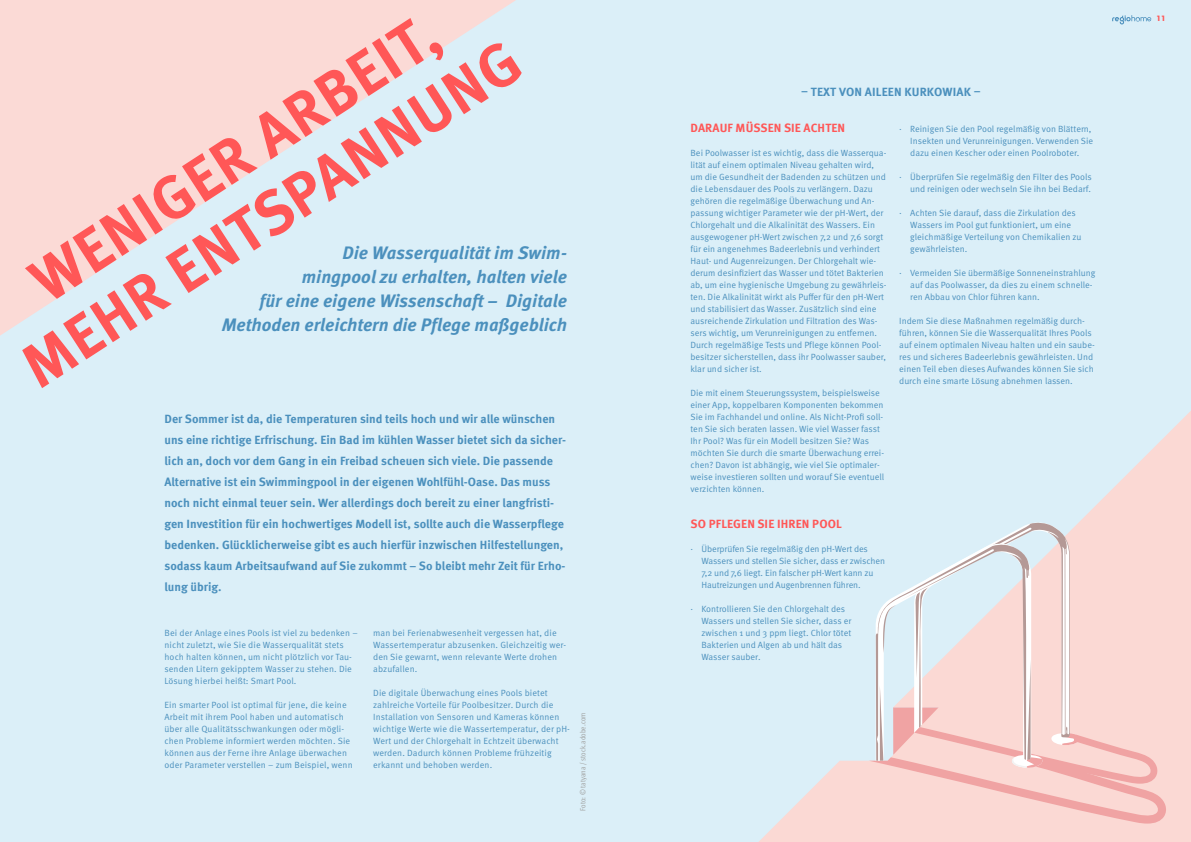
<style>
.page{position:relative;width:1191px;height:842px;background:#dbeff8}
.page>*{position:absolute;margin:0;border:0;box-sizing:border-box;transform-origin:0 0}
.t1{font:700 61.4px/67.2px "Meta Pro";color:#ff5757;text-align:center}
.t2{font:italic 700 18px/24px "Meta Pro";color:#4b90bd;text-align:right}
.t3{font:700 12px/21px "Meta Pro";color:#4b90bd}
.t4{font:700 12px "Meta Pro";letter-spacing:.01em;color:#ff5757}
.t5{font:9px/12px "Meta Pro Norm";color:#4b90bd}
.t6{font:700 8px "Avignon";color:#ff5757}
.t7{font:7.5px "Meta Pro Cond Norm";letter-spacing:.005em;color:#9d9d9c}
</style>
<div class="page">
<svg style="left:759px;top:411px;width:432px;height:431px"></svg>
<svg style="left:869px;top:521px;width:297px;height:302px"></svg>
<svg style="left:0;top:0;width:516px;height:336px;fill:#fbdad6"></svg>
<svg style="left:1112px;top:15px;width:39px;height:9px"></svg>
<h1 class="t1" style="left:-29px;top:284px;width:583px;rotate:-33deg">WENIGER ARBEIT,<br>MEHR ENTSPANNUNG</h1>
<p class="t6" style="left:1156px;top:14px;width:10px">11</p>
<h3 class="t3" style="left:801px;top:81px;width:181px">– TEXT VON AILEEN KURKOWIAK –</h3>
<h3 class="t4" style="left:690px;top:118px;width:156px">DARAUF MÜSSEN SIE ACHTEN</h3>
<p class="t5" style="left:690px;top:146px;width:198px">Bei Poolwasser ist es wichtig, dass die Wasserqua&shy;lität auf einem optimalen Niveau gehalten wird, um die Gesundheit der Badenden zu schützen und die Lebensdauer des Pools zu verlängern. Dazu gehören die regelmäßige Überwachung und An&shy;passung wichtiger Parameter wie der pH-Wert, der Chlorgehalt und die Alkalinität des Wassers. Ein ausgewogener pH-Wert zwischen 7,2 und 7,6 sorgt für ein angenehmes Badeerlebnis und verhindert Haut- und Augenreizungen. Der Chlorgehalt wie&shy;derum desinfiziert das Wasser und tötet Bakterien ab, um eine hygienische Umgebung zu gewährleis&shy;ten. Die Alkalinität wirkt als Puffer für den pH-Wert und stabilisiert das Wasser. Zusätzlich sind eine ausreichende Zirkulation und Filtration des Was&shy;sers wichtig, um Verunreinigungen zu entfernen.<br>Durch regelmäßige Tests und Pflege können Pool&shy;besitzer sicherstellen, dass ihr Poolwasser sauber, klar und sicher ist.</p>
<p class="t5" style="left:690px;top:386px;width:195px">Die mit einem Steuerungssystem, beispielsweise einer App, koppelbaren Komponenten bekommen Sie im Fachhandel und online. Als Nicht-Profi soll&shy;ten Sie sich beraten lassen. Wie viel Wasser fasst Ihr Pool? Was für ein Modell besitzen Sie? Was möchten Sie durch die smarte Überwachung errei&shy;chen? Davon ist abhängig, wie viel Sie optimaler&shy;weise investieren sollten und worauf Sie eventuell verzichten können.</p>
<h3 class="t4" style="left:690px;top:514px;width:153px">SO PFLEGEN SIE IHREN POOL</h3>
<p class="t5" style="left:701px;top:542px;width:185px;text-indent:-11px">· Überprüfen Sie regelmäßig den pH-Wert des Wassers und stellen Sie sicher, dass er zwischen 7,2 und 7,6 liegt. Ein falscher pH-Wert kann zu Hautreizungen und Augenbrennen führen.</p>
<p class="t5" style="left:701px;top:602px;width:151px;text-indent:-11px">· Kontrollieren Sie den Chlorgehalt des Wassers und stellen Sie sicher, dass er zwischen 1 und 3 ppm liegt. Chlor tötet Bakterien und Algen ab und hält das Wasser sauber.</p>
<p class="t5" style="left:910px;top:122px;width:184px;text-indent:-11px">· Reinigen Sie den Pool regelmäßig von Blättern,<br>Insekten und Verunreinigungen. Verwenden Sie dazu einen Kescher oder einen Poolroboter.</p>
<p class="t5" style="left:899px;top:170px;width:194px;text-align:right">· Überprüfen Sie regelmäßig den Filter des Pools und reinigen oder wechseln Sie ihn bei Bedarf.</p>
<p class="t5" style="left:910px;top:206px;width:173px;text-indent:-11px">· Achten Sie darauf, dass die Zirkulation des Wassers im Pool gut funktioniert, um eine gleichmäßige Verteilung von Chemikalien zu gewährleisten.</p>
<p class="t5" style="left:910px;top:266px;width:187px;text-indent:-11px">· Vermeiden Sie übermäßige Sonneneinstrahlung auf das Poolwasser, da dies zu einem schnelle&shy;ren Abbau von Chlor führen kann.</p>
<p class="t5" style="left:899px;top:314px;width:197px">Indem Sie diese Maßnahmen regelmäßig durch&shy;führen, können Sie die Wasserqualität Ihres Pools auf einem optimalen Niveau halten und ein saube&shy;res und sicheres Badeerlebnis gewährleisten. Und einen Teil eben dieses Aufwandes können Sie sich durch eine smarte Lösung abnehmen lassen.</p>
<h2 class="t2" style="left:222px;top:239px;width:347px">Die Wasserqualität im Swim-<br>mingpool zu erhalten, halten viele<br>für eine eigene Wissenschaft – Digitale Methoden erleichtern die Pflege maßgeblich</h2>
<p class="t3" style="left:164px;top:408px;width:403px">Der Sommer ist da, die Temperaturen sind teils hoch und wir alle wünschen uns eine richtige Erfrischung. Ein Bad im kühlen Wasser bietet sich da sicher&shy;lich an, doch vor dem Gang in ein Freibad scheuen sich viele. Die passende Alternative ist ein Swimmingpool in der eigenen Wohlfühl-Oase. Das muss noch nicht einmal teuer sein. Wer allerdings doch bereit zu einer langfristi&shy;gen Investition für ein hochwertiges Modell ist, sollte auch die Wasserpflege bedenken. Glücklicherweise gibt es auch hierfür inzwischen Hilfestellungen, sodass kaum Arbeitsaufwand auf Sie zukommt – So bleibt mehr Zeit für Erho&shy;lung übrig.</p>
<p class="t5" style="left:373px;top:626px;width:194px">man bei Ferienabwesenheit vergessen hat, die Wassertemperatur abzusenken. Gleichzeitig wer&shy;den Sie gewarnt, wenn relevante Werte drohen abzufallen.</p>
<p class="t5" style="left:373px;top:686px;width:198px">Die digitale Überwachung eines Pools bietet zahlreiche Vorteile für Poolbesitzer. Durch die Installation von Sensoren und Kameras können wichtige Werte wie die Wassertemperatur, der pH-Wert und der Chlorgehalt in Echtzeit überwacht werden. Dadurch können Probleme frühzeitig erkannt und behoben werden.</p>
<p class="t5" style="left:164px;top:626px;width:195px">Bei der Anlage eines Pools ist viel zu bedenken – nicht zuletzt, wie Sie die Wasserqualität stets hoch halten können, um nicht plötzlich vor Tau&shy;senden Litern gekipptem Wasser zu stehen. Die Lösung hierbei heißt: Smart Pool.</p>
<p class="t5" style="left:164px;top:698px;width:190px">Ein smarter Pool ist optimal für jene, die keine Arbeit mit ihrem Pool haben und automatisch über alle Qualitätsschwankungen oder mögli&shy;chen Probleme informiert werden möchten. Sie können aus der Ferne ihre Anlage überwachen oder Parameter verstellen – zum Beispiel, wenn</p>
<p class="t7" style="left:577px;top:811px;width:100px;rotate:-90deg">Foto: © tatyana / stock.adobe.com</p>
</div>
